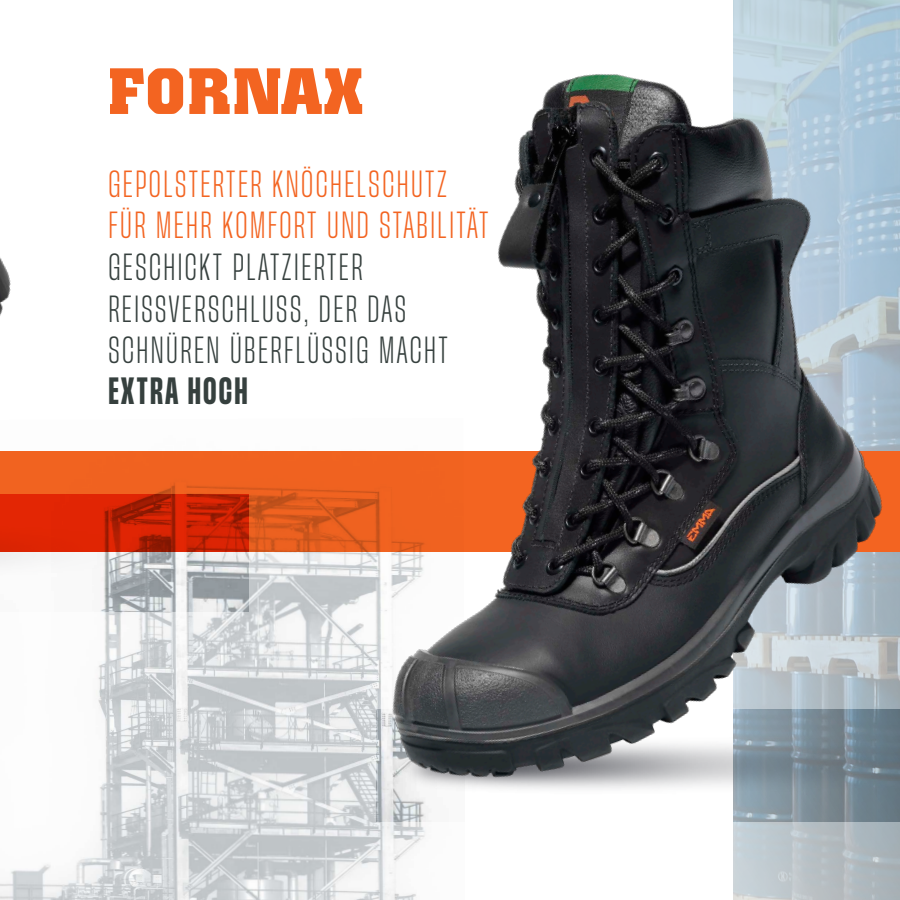
<style>
.page{position:relative;width:900px;height:900px;background:#fff}
.page>*{position:absolute;margin:0;border:0;box-sizing:border-box;transform-origin:0 0}
.t1{font:700 64.65px "Colossalis";letter-spacing:.01em;color:#f36421}
.t2{font:300 condensed 33px/41.5px "Herokid";letter-spacing:.075em;color:#36403e}
.t3{font:300 condensed 33px/41.5px "Herokid";letter-spacing:.075em;color:#f36421}
.t4{font:700 condensed 33px "Herokid";letter-spacing:.07em;color:#36403e;scale:.95 1}
</style>
<div class="page">
<img style="left:733px;top:0;width:167px;height:900px">
<img style="left:0;top:451px;width:416px;height:449px">
<img style="left:349px;top:2px;width:551px;height:855px">
<img style="left:0;top:495px;width:249px;height:116px">
<img style="left:0;top:257px;width:162px;height:297px">
<h1 class="t1" style="left:108px;top:54px;width:257px">FORNAX</h1>
<p class="t3" style="left:108px;top:164px;width:382px">GEPOLSTERTER KNÖCHELSCHUTZ<br>FÜR MEHR KOMFORT UND STABILITÄT</p>
<p class="t2" style="left:108px;top:247px;width:341px">GESCHICKT PLATZIERTER<br>REISSVERSCHLUSS, DER DAS<br>SCHNÜREN ÜBERFLÜSSIG MACHT</p>
<p class="t4" style="left:108px;top:370px;width:148px">EXTRA HOCH</p>
</div>
